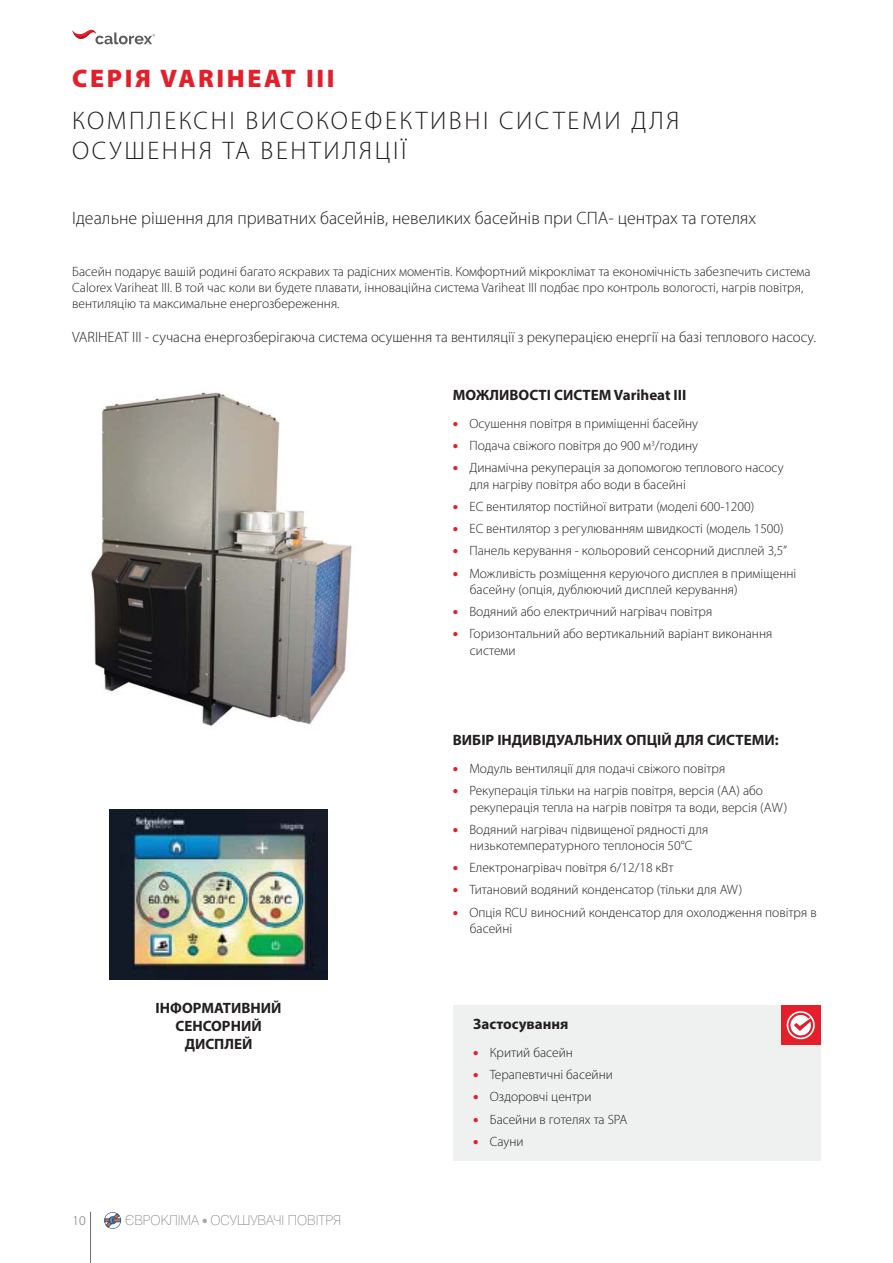
<style>
.page{position:relative;width:893px;height:1263px;background:#fff}
.page>*{position:absolute;margin:0;border:0;box-sizing:border-box;transform-origin:0 0}
.t1{font:300 25.5px/30.6px "Myriad Pro";letter-spacing:.1em;color:#231f20}
.t2{font:900 25.5px "Myriad Pro";letter-spacing:.1em;color:#e31f2b}
.t3{font:300 18px "Myriad Pro";color:#231f20}
.t4{font:300 15px "Myriad Pro";color:#231f20}
.t5{font:700 15px/18px "Myriad Pro";color:#231f20;text-align:center}
.t6{font:300 13.5px/16.2px "Myriad Pro";color:#231f20}
.t7{font:13.5px "Helios Thin C";color:#6d6e70}
.t8{font:300 13.5px "Myriad Pro";color:#6d6e70}
.s1{font-weight:900;font-size:15px;color:#e31f2b}
</style>
<div class="page">
<svg style="left:72px;top:30px;width:83px;height:14px"></svg>
<svg style="left:202px;top:1218px;width:5px;height:5px"></svg>
<svg style="left:104px;top:1212px;width:17px;height:17px"></svg>
<hr style="left:90px;top:1212px;width:1px;height:51px;background:#6d6e70">
<img style="left:90px;top:392px;width:262px;height:336px">
<img style="left:109px;top:809px;width:219px;height:171px">
<div style="left:453px;top:1005px;width:368px;height:156px;background:#eff0f0"></div>
<div style="left:781px;top:1005px;width:40px;height:40px;background:#e31f2b"></div>
<svg style="left:787px;top:1011px;width:28px;height:28px"></svg>
<h1 class="t2" style="left:72px;top:62px;width:264px">СЕРІЯ VARIHEAT III</h1>
<h1 class="t1" style="left:72px;top:105px;width:609px">КОМПЛЕКСНІ ВИСОКОЕФЕКТИВНІ СИСТЕМИ ДЛЯ<br>ОСУШЕННЯ ТА ВЕНТИЛЯЦІЇ</h1>
<h2 class="t3" style="left:72px;top:208px;width:685px">Ідеальне рішення для приватних басейнів, невеликих басейнів при СПА- центрах та готелях</h2>
<p class="t6" style="left:72px;top:263px;width:740px">Басейн подарує вашій родині багато яскравих та радісних моментів. Комфортний мікроклімат та економічність забезпечить система<br>Calorex Variheat III. В той час коли ви будете плавати, інноваційна система Variheat III подбає про контроль вологості, нагрів повітря, вентиляцію та максимальне енергозбереження.</p>
<p class="t4" style="left:72px;top:329px;width:745px">VARIHEAT III - сучасна енергозберігаюча система осушення та вентиляції з рекуперацією енергії на базі теплового насосу.</p>
<p class="t5" style="left:453px;top:385px;width:235px">МОЖЛИВОСТІ СИСТЕМ Variheat III</p>
<p class="t6" style="left:453px;top:415px;width:247px"><span class="s1">•</span> Осушення повітря в приміщенні басейну</p>
<p class="t6" style="left:453px;top:438px;width:247px"><span class="s1">•</span> Подача свіжого повітря до 900 м<sup>3</sup>/годину</p>
<p class="t6" style="left:470px;top:460px;width:315px;text-indent:-17px"><span class="s1">•</span> Динамічна рекуперація за допомогою теплового насосу для нагріву повітря або води в басейні</p>
<p class="t6" style="left:453px;top:498px;width:303px"><span class="s1">•</span> EC вентилятор постійної витрати (моделі 600-1200)</p>
<p class="t6" style="left:453px;top:521px;width:332px"><span class="s1">•</span> EC вентилятор з регулюванням швидкості (модель 1500)</p>
<p class="t6" style="left:453px;top:543px;width:336px"><span class="s1">•</span> Панель керування - кольоровий сенсорний дисплей 3,5”</p>
<p class="t6" style="left:470px;top:565px;width:328px;text-indent:-17px"><span class="s1">•</span> Можливість розміщення керуючого дисплея в приміщенні басейну (опція, дублюючий дисплей керування)</p>
<p class="t6" style="left:453px;top:604px;width:261px"><span class="s1">•</span> Водяний або електричний нагрівач повітря</p>
<p class="t6" style="left:470px;top:626px;width:304px;text-indent:-17px"><span class="s1">•</span> Горизонтальний або вертикальний варіант виконання системи</p>
<p class="t5" style="left:156px;top:999px;width:127px">ІНФОРМАТИВНИЙ<br>СЕНСОРНИЙ<br>ДИСПЛЕЙ</p>
<p class="t8" style="left:72px;top:1213px;width:15px">10</p>
<p class="t7" style="left:125px;top:1213px;width:218px">ЄВРОКЛIМА ОСУШУВАЧI ПОВIТРЯ</p>
<p class="t5" style="left:453px;top:730px;width:327px">ВИБІР ІНДИВІДУАЛЬНИХ ОПЦІЙ ДЛЯ СИСТЕМИ:</p>
<p class="t6" style="left:453px;top:761px;width:274px"><span class="s1">•</span> Модуль вентиляції для подачі свіжого повітря</p>
<p class="t6" style="left:470px;top:783px;width:319px;text-indent:-17px"><span class="s1">•</span> Рекуперація тільки на нагрів повітря, версія (AA) або рекуперація тепла на нагрів повітря та води, версія (АW)</p>
<p class="t6" style="left:453px;top:821px;width:257px;text-align:center"><span class="s1">•</span> Водяний нагрівач підвищеної рядності для низькотемпературного теплоносія 50°С</p>
<p class="t6" style="left:453px;top:860px;width:222px"><span class="s1">•</span> Електронагрівач повітря 6/12/18 кВт</p>
<p class="t6" style="left:453px;top:882px;width:291px"><span class="s1">•</span> Титановий водяний конденсатор (тільки для AW)</p>
<p class="t6" style="left:470px;top:904px;width:348px;text-indent:-17px"><span class="s1">•</span> Опція RCU виносний конденсатор для охолодження повітря в басейні</p>
<p class="t5" style="left:473px;top:1014px;width:97px">Застосування</p>
<p class="t6" style="left:473px;top:1044px;width:101px"><span class="s1">•</span> Критий басейн</p>
<p class="t6" style="left:473px;top:1067px;width:141px"><span class="s1">•</span> Терапевтичні басейни</p>
<p class="t6" style="left:473px;top:1089px;width:120px"><span class="s1">•</span> Оздоровчі центри</p>
<p class="t6" style="left:473px;top:1111px;width:156px"><span class="s1">•</span> Басейни в готелях та SPA</p>
<p class="t6" style="left:473px;top:1133px;width:52px"><span class="s1">•</span> Сауни</p>
</div>
